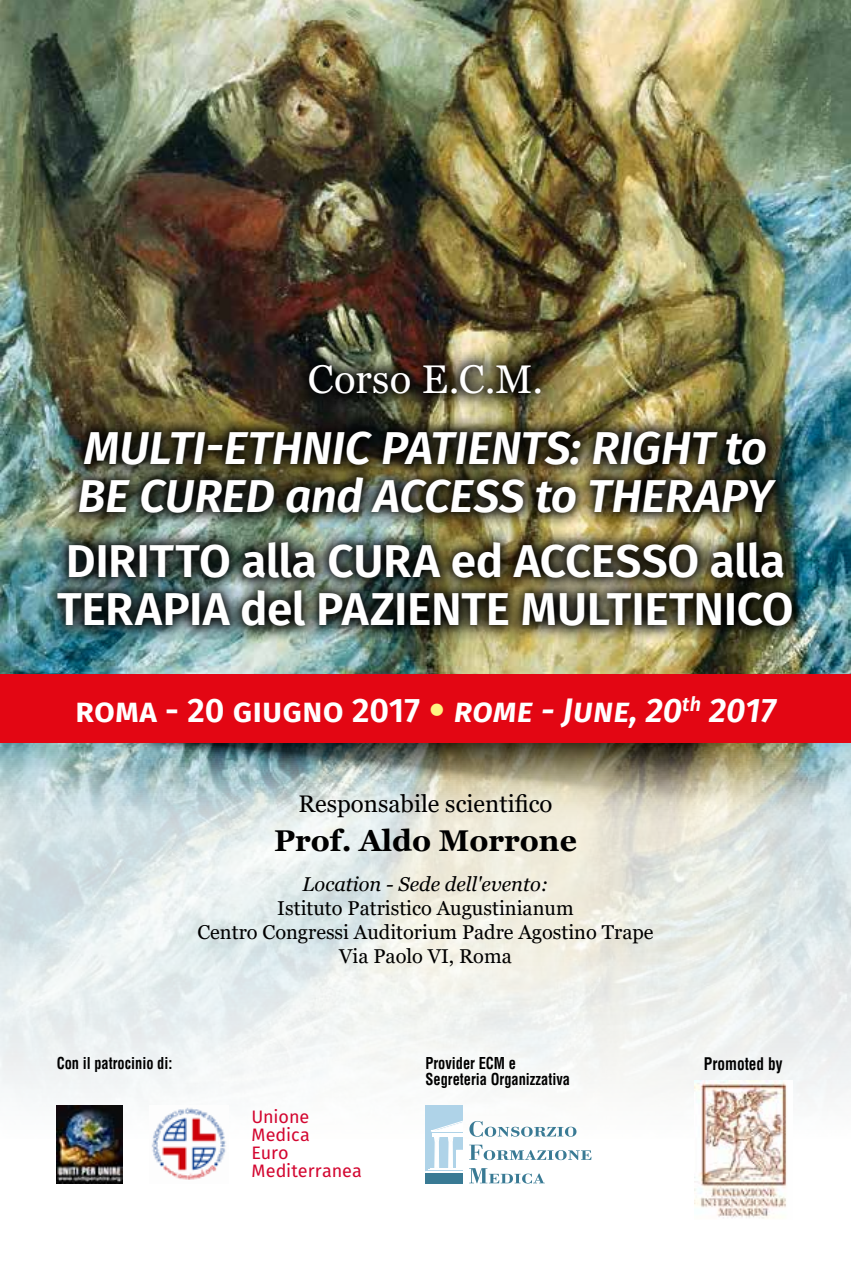
<style>
.page{position:relative;width:851px;height:1276px;background:#fff}
.page>*{position:absolute;margin:0;border:0;box-sizing:border-box;transform-origin:0 0}
.t1{font:600 46px/48px "Fira Sans";letter-spacing:-.005em;color:#fff}
.t2{font:italic 600 46px/48px "Fira Sans";letter-spacing:-.005em;color:#fff}
.t3{font:40px "Georgia";letter-spacing:.01em;color:#fff}
.t4{font:600 34px "Fira Sans";color:#fff}
.t5{font:700 30px "Georgia";color:#000}
.t6{font:24px "Georgia";color:#000}
.t7{font:20px/24px "Georgia";color:#000;text-align:center}
.t8{font:italic 20px "Georgia";color:#000}
.t9{font:18px/18px "Fira Sans";letter-spacing:-.005em;color:#d30630}
.t10{font:700 condensed 17px "Helvetica LT Std";color:#000;scale:.9 1}
.t11{font:700 condensed 16px/16px "Helvetica LT Std";color:#000;scale:.9 1}
.s1{font-family:"Trade Gothic LT Std Bd Cn 20";font-weight:400;color:#fff482}
.s2{font-style:italic}
</style>
<div class="page">
<img style="left:0;top:0;width:850px;height:675px">
<svg style="left:0;top:743px;width:850px;height:441px"></svg>
<svg style="left:469px;top:1168px;width:75px;height:15px"></svg>
<svg style="left:469px;top:1144px;width:122px;height:16px"></svg>
<svg style="left:469px;top:1121px;width:107px;height:15px"></svg>
<div style="left:425px;top:1106px;width:38px;height:77px;background:#397a94"></div>
<div style="left:425px;top:1105px;width:38px;height:67px;background:#afd3e8"></div>
<div style="left:434px;top:1141px;width:4px;height:27px;border:1px solid #fff"></div>
<div style="left:448px;top:1141px;width:4px;height:27px;border:1px solid #fff"></div>
<svg style="left:431px;top:1120px;width:32px;height:21px"></svg>
<svg style="left:425px;top:1150px;width:38px;height:22px"></svg>
<div style="left:39px;top:346px;width:771px;height:298px;background:#000;opacity:.95"></div>
<img style="left:694px;top:1080px;width:98px;height:139px">
<img style="left:150px;top:1105px;width:78px;height:78px">
<img style="left:57px;top:1105px;width:65px;height:78px">
<img style="left:57px;top:743px;width:737px;height:78px">
<div style="left:0;top:675px;width:850px;height:68px;background:#e30613"></div>
<h2 class="t3" style="left:308px;top:355px;width:237px">Corso E.C.M.</h2>
<h1 class="t2" style="left:78px;top:421px;width:697px">MULTI-ETHNIC PATIENTS: RIGHT to<br>BE CURED and ACCESS to THERAPY</h1>
<h1 class="t1" style="left:57px;top:534px;width:738px">DIRITTO alla CURA ed ACCESSO alla<br>TERAPIA del PAZIENTE MULTIETNICO</h1>
<h3 class="t4" style="left:75px;top:682px;width:702px">roma - 20 giugno 2017 <span class="s1">•</span> <span class="s2">rome - June, 20</span><sup>th</sup> <span class="s2">2017</span></h3>
<p class="t6" style="left:298px;top:789px;width:256px">Responsabile scientifico</p>
<h3 class="t5" style="left:274px;top:822px;width:304px">Prof. Aldo Morrone</h3>
<p class="t8" style="left:302px;top:871px;width:247px">Location - Sede dell'evento:</p>
<p class="t7" style="left:197px;top:896px;width:457px">Istituto Patristico Augustinianum<br>Centro Congressi Auditorium Padre Agostino Trape<br>Via Paolo VI, Roma</p>
<p class="t11" style="left:57px;top:1055px;width:130px">Con il patrocinio di:</p>
<p class="t9" style="left:251px;top:1107px;width:112px">Unione<br>Medica<br>Euro<br>Mediterranea</p>
<p class="t11" style="left:425px;top:1055px;width:162px">Provider ECM e<br>Segreteria Organizzativa</p>
<p class="t10" style="left:703px;top:1053px;width:89px">Promoted by</p>
</div>
